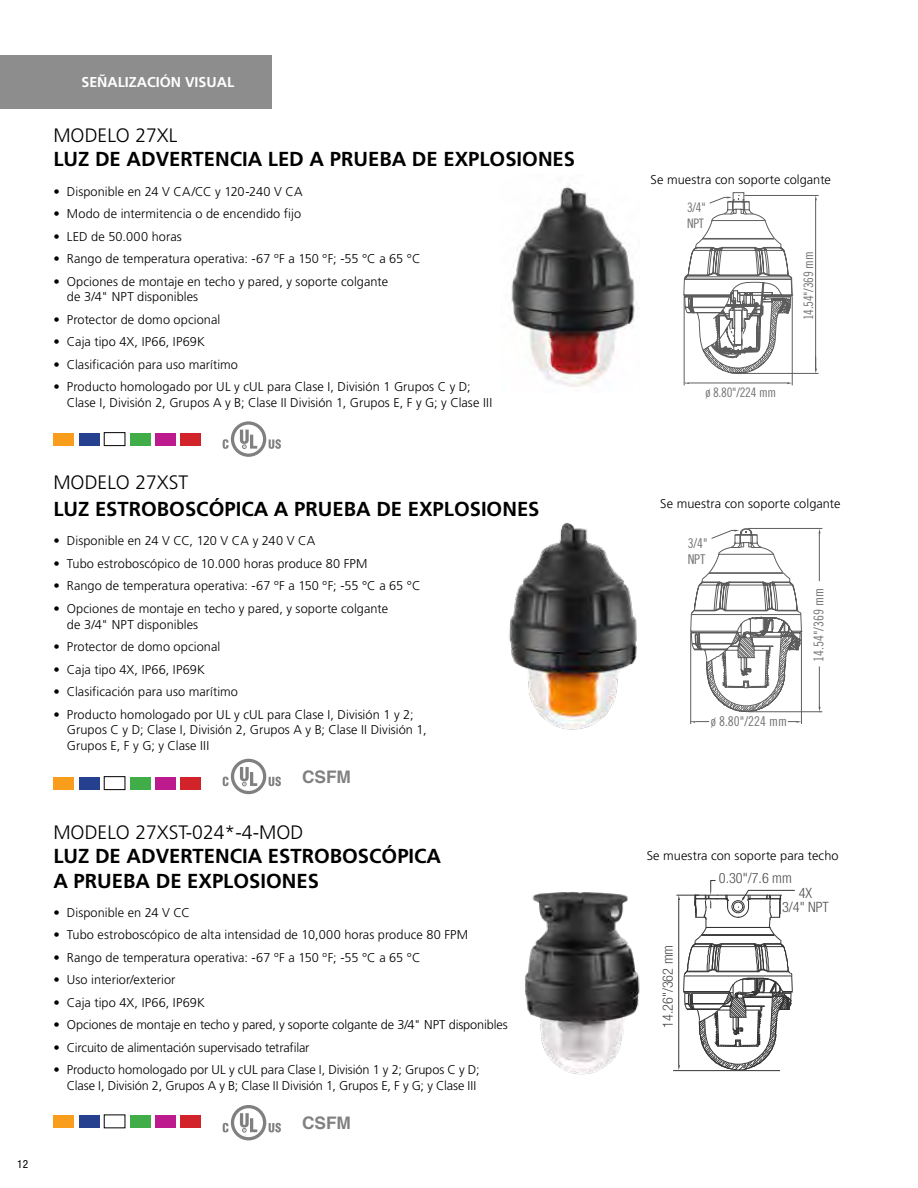
<style>
.page{position:relative;width:918px;height:1188px;background:#fff}
.page>*{position:absolute;margin:0;border:0;box-sizing:border-box;transform-origin:0 0}
.t1{font:700 20.25px/24.3px "Frutiger";color:#000}
.t2{font:300 19.35px "Frutiger";color:#000}
.t3{font:700 17.25px "Helvetica";color:#000}
.t4{font:300 condensed 14.25px/14.2px "Helvetica Neue";color:#231f20;text-align:center}
.t5{font:700 14.25px "Frutiger";color:#fff}
.t6{font:13.5px/16.2px "Trade Gothic Cond Eighteen";color:#231f20}
.t7{font:13.05px/15.8px "Trade Gothic Cond Eighteen";letter-spacing:-.02em;color:#231f20}
.t8{font:300 12.75px/15.8px "Frutiger";letter-spacing:.005em;color:#000}
.t9{font:condensed 11.25px "Helvetica Neue";color:#000}
</style>
<div class="page">
<div style="left:0;top:55px;width:271px;height:54px;background:#8d8d8d"></div>
<img style="left:511px;top:186px;width:124px;height:201px">
<img style="left:509px;top:523px;width:128px;height:207px">
<svg style="left:683px;top:192px;width:136px;height:194px"></svg>
<hr style="left:690px;top:632px;width:1px;height:92px;background:#000">
<hr style="left:801px;top:632px;width:1px;height:92px;background:#000">
<svg style="left:788px;top:721px;width:13px;height:2px"></svg>
<svg style="left:691px;top:721px;width:18px;height:2px"></svg>
<hr style="left:819px;top:532px;width:1px;height:49px;background:#000">
<hr style="left:819px;top:666px;width:1px;height:43px;background:#000">
<hr style="left:748px;top:711px;width:74px;height:1px;background:#000">
<hr style="left:748px;top:528px;width:74px;height:1px;background:#000">
<svg style="left:690px;top:528px;width:113px;height:185px"></svg>
<div style="left:53px;top:433px;width:21px;height:13px;background:#f99d1c"></div>
<div style="left:79px;top:433px;width:21px;height:13px;background:#25408f"></div>
<div style="left:104px;top:432px;width:21px;height:14px;border:1px solid #000"></div>
<div style="left:130px;top:433px;width:20px;height:13px;background:#41ad49"></div>
<div style="left:155px;top:433px;width:21px;height:13px;background:#bd1a8d"></div>
<div style="left:180px;top:433px;width:21px;height:13px;background:#d2232a"></div>
<div style="left:53px;top:777px;width:21px;height:13px;background:#f99d1c"></div>
<div style="left:79px;top:777px;width:21px;height:13px;background:#25408f"></div>
<div style="left:104px;top:776px;width:21px;height:14px;border:1px solid #000"></div>
<div style="left:130px;top:777px;width:20px;height:13px;background:#41ad49"></div>
<div style="left:155px;top:777px;width:21px;height:13px;background:#bd1a8d"></div>
<div style="left:180px;top:777px;width:21px;height:13px;background:#d2232a"></div>
<svg style="left:223px;top:421px;width:58px;height:36px"></svg>
<svg style="left:223px;top:759px;width:58px;height:35px"></svg>
<svg style="left:223px;top:1105px;width:58px;height:35px"></svg>
<img style="left:525px;top:892px;width:115px;height:183px">
<div style="left:53px;top:1115px;width:21px;height:13px;background:#f99d1c"></div>
<div style="left:79px;top:1115px;width:21px;height:13px;background:#25408f"></div>
<div style="left:130px;top:1115px;width:20px;height:13px;background:#41ad49"></div>
<div style="left:155px;top:1115px;width:21px;height:13px;background:#bd1a8d"></div>
<div style="left:180px;top:1115px;width:21px;height:13px;background:#d2232a"></div>
<svg style="left:676px;top:880px;width:119px;height:190px"></svg>
<hr style="left:673px;top:1070px;width:107px;height:1px;background:#000">
<p class="t5" style="left:81px;top:73px;width:154px">SEÑALIZACIÓN VISUAL</p>
<h2 class="t2" style="left:53px;top:124px;width:126px">MODELO 27XL</h2>
<h1 class="t1" style="left:53px;top:147px;width:523px">LUZ DE ADVERTENCIA LED A PRUEBA DE EXPLOSIONES</h1>
<p class="t8" style="left:53px;top:183px;width:251px">• Disponible en 24 V CA/CC y 120-240 V CA</p>
<p class="t8" style="left:53px;top:206px;width:249px">• Modo de intermitencia o de encendido fijo</p>
<p class="t8" style="left:53px;top:228px;width:130px">• LED de 50.000 horas</p>
<p class="t8" style="left:53px;top:251px;width:369px">• Rango de temperatura operativa: -67 ºF a 150 ºF; -55 °C a 65 °C</p>
<p class="t8" style="left:67px;top:273px;width:323px;text-indent:-14px">• Opciones de montaje en techo y pared, y soporte colgante de 3/4" NPT disponibles</p>
<p class="t8" style="left:53px;top:312px;width:168px">• Protector de domo opcional</p>
<p class="t8" style="left:53px;top:334px;width:153px">• Caja tipo 4X, IP66, IP69K</p>
<p class="t8" style="left:53px;top:357px;width:186px">• Clasificación para uso marítimo</p>
<p class="t8" style="left:67px;top:379px;width:427px;text-indent:-14px">• Producto homologado por UL y cUL para Clase I, División 1 Grupos C y D;<br>Clase I, División 2, Grupos A y B; Clase II División 1, Grupos E, F y G; y Clase III</p>
<p class="t9" style="left:17px;top:1157px;width:12px">12</p>
<h2 class="t2" style="left:53px;top:472px;width:136px">MODELO 27XST</h2>
<h1 class="t1" style="left:53px;top:497px;width:488px">LUZ ESTROBOSCÓPICA A PRUEBA DE EXPLOSIONES</h1>
<p class="t8" style="left:53px;top:533px;width:263px">• Disponible en 24 V CC, 120 V CA y 240 V CA</p>
<p class="t8" style="left:53px;top:556px;width:316px">• Tubo estroboscópico de 10.000 horas produce 80 FPM</p>
<p class="t8" style="left:53px;top:578px;width:369px">• Rango de temperatura operativa: -67 ºF a 150 ºF; -55 °C a 65 °C</p>
<p class="t8" style="left:67px;top:601px;width:323px;text-indent:-14px">• Opciones de montaje en techo y pared, y soporte colgante de 3/4" NPT disponibles</p>
<p class="t8" style="left:53px;top:639px;width:168px">• Protector de domo opcional</p>
<p class="t8" style="left:53px;top:661px;width:153px">• Caja tipo 4X, IP66, IP69K</p>
<p class="t8" style="left:53px;top:684px;width:186px">• Clasificación para uso marítimo</p>
<p class="t8" style="left:67px;top:706px;width:361px;text-indent:-14px">• Producto homologado por UL y cUL para Clase I, División 1 y 2;<br>Grupos C y D; Clase I, División 2, Grupos A y B; Clase II División 1,<br>Grupos E, F y G; y Clase III</p>
<h3 class="t3" style="left:302px;top:763px;width:51px">CSFM</h3>
<h2 class="t2" style="left:53px;top:821px;width:251px">MODELO 27XST-024*-4-MOD</h2>
<h1 class="t1" style="left:53px;top:844px;width:389px">LUZ DE ADVERTENCIA ESTROBOSCÓPICA<br>A PRUEBA DE EXPLOSIONES</h1>
<p class="t8" style="left:53px;top:905px;width:138px">• Disponible en 24 V CC</p>
<p class="t8" style="left:53px;top:927px;width:416px">• Tubo estroboscópico de alta intensidad de 10,000 horas produce 80 FPM</p>
<p class="t8" style="left:53px;top:950px;width:369px">• Rango de temperatura operativa: -67 ºF a 150 ºF; -55 °C a 65 °C</p>
<p class="t8" style="left:53px;top:972px;width:124px">• Uso interior/exterior</p>
<p class="t8" style="left:53px;top:995px;width:153px">• Caja tipo 4X, IP66, IP69K</p>
<p class="t8" style="left:53px;top:1017px;width:456px">• Opciones de montaje en techo y pared, y soporte colgante de 3/4" NPT disponibles</p>
<p class="t8" style="left:53px;top:1040px;width:258px">• Circuito de alimentación supervisado tetrafilar</p>
<p class="t8" style="left:53px;top:1062px;width:428px;text-align:right">• Producto homologado por UL y cUL para Clase I, División 1 y 2; Grupos C y D;<br>Clase I, División 2, Grupos A y B; Clase II División 1, Grupos E, F y G; y Clase III</p>
<h3 class="t3" style="left:302px;top:1109px;width:51px">CSFM</h3>
<p class="t8" style="left:651px;top:172px;width:182px">Se muestra con soporte colgante</p>
<p class="t7" style="left:687px;top:199px;width:20px">3/4"<br>NPT</p>
<p class="t7" style="left:706px;top:384px;width:72px">ø 8.80"/224 mm</p>
<p class="t7" style="left:800px;top:320px;width:70px;rotate:-90deg">14.54"/369 mm</p>
<p class="t8" style="left:660px;top:496px;width:182px">Se muestra con soporte colgante</p>
<p class="t6" style="left:688px;top:535px;width:22px">3/4"<br>NPT</p>
<p class="t6" style="left:711px;top:713px;width:78px">ø 8.80"/224 mm</p>
<p class="t6" style="left:811px;top:662px;width:76px;rotate:-90deg">14.54"/369 mm</p>
<p class="t8" style="left:647px;top:848px;width:193px">Se muestra con soporte para techo</p>
<p class="t4" style="left:661px;top:1028px;width:85px;rotate:-90deg">14.26"/362 mm</p>
<p class="t4" style="left:719px;top:871px;width:74px">0.30"/7.6 mm</p>
<p class="t4" style="left:782px;top:885px;width:48px">4X<br>3/4" NPT</p>
</div>
